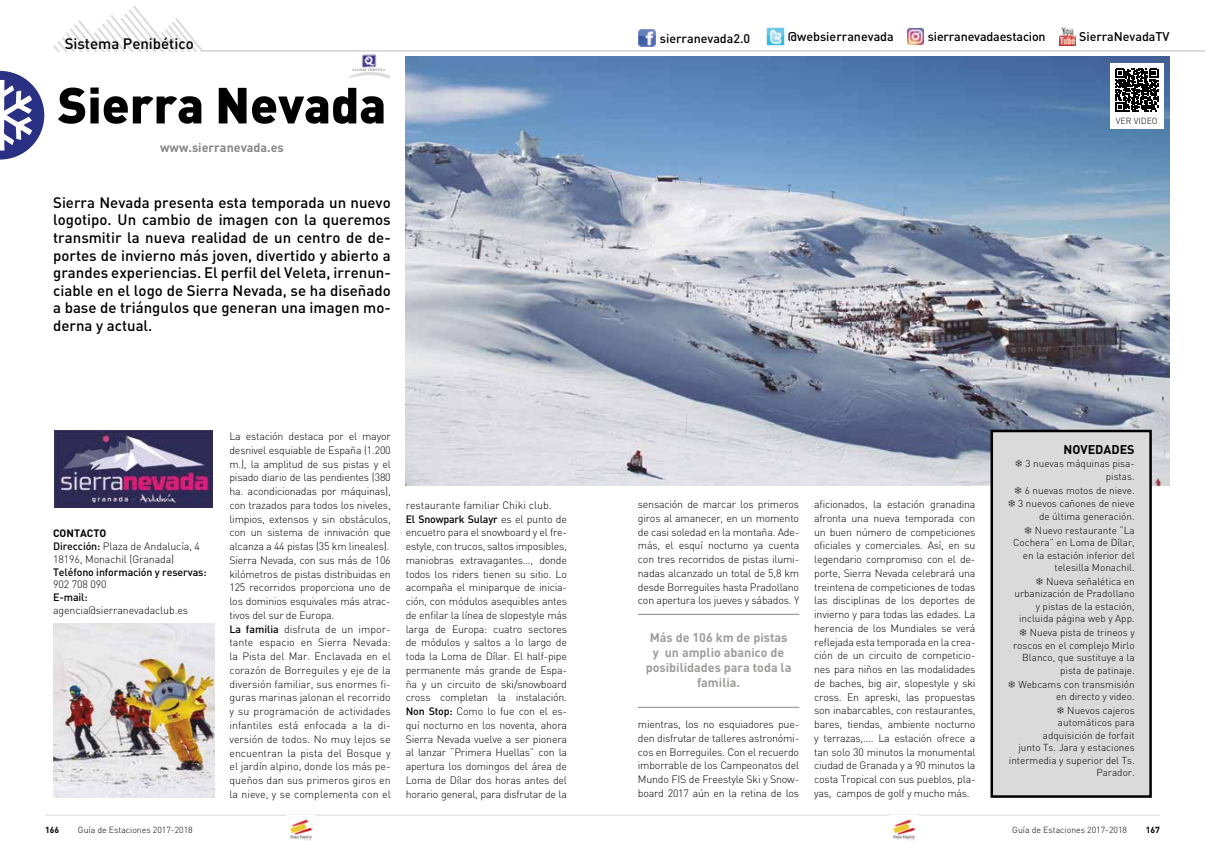
<style>
.page{position:relative;width:1205px;height:851px;background:#fff}
.page>*{position:absolute;margin:0;border:0;box-sizing:border-box;transform-origin:0 0}
.t1{font:900 50px "DIN";color:#000}
.t2{font:500 15px/17.5px "DIN";color:#000;text-align:justify}
.t3{font:700 12.5px/15px "DIN";color:#9d9d9c;text-align:center}
.t4{font:500 12.5px "DIN";color:#000}
.t5{font:700 12.5px "DIN";color:#878787}
.t6{font:700 12.5px "DIN";color:#000}
.t7{font:300 10.62px/13.8px "DIN";letter-spacing:-.02em;color:#000}
.t8{font:500 10.62px "DIN";letter-spacing:-.01em;color:#000}
.t9{font:300 10px/12.5px "DIN";color:#000;text-align:right}
.t10{font:300 8.75px "DIN";color:#000}
.t11{font:700 8.75px "DIN";color:#000}
.s1{font-weight:700}
.s2{font-weight:500}
</style>
<div class="page">
<svg style="left:53px;top:5px;width:150px;height:47px"></svg>
<hr style="left:201px;top:50px;width:1004px;height:2px;background:#dadada">
<hr style="left:45px;top:814px;width:1115px;height:1px;background:#dadada">
<img style="left:290px;top:819px;width:23px;height:22px">
<img style="left:893px;top:819px;width:23px;height:22px">
<img style="left:406px;top:56px;width:763px;height:429px">
<div style="left:992px;top:431px;width:158px;height:365px;background:#dadada"></div>
<div style="left:990px;top:429px;width:162px;height:368px;border:2px solid #000"></div>
<img style="left:53px;top:623px;width:161px;height:174px">
<hr style="left:638px;top:613px;width:161px;height:2px;background:#9d9d9c">
<hr style="left:638px;top:706px;width:161px;height:2px;background:#9d9d9c">
<img style="left:55px;top:430px;width:158px;height:77px">
<img style="left:348px;top:54px;width:42px;height:24px">
<svg style="left:0;top:71px;width:44px;height:88px"></svg>
<img style="left:638px;top:30px;width:17px;height:16px">
<img style="left:766px;top:27px;width:18px;height:18px">
<img style="left:907px;top:27px;width:17px;height:18px">
<img style="left:1059px;top:27px;width:17px;height:18px">
<div style="left:1110px;top:63px;width:53px;height:66px;background:#fff"></div>
<svg style="left:1115px;top:69px;width:43px;height:42px"></svg>
<h2 class="t2" style="left:65px;top:34px;width:131px">Sistema Penibético</h2>
<h1 class="t1" style="left:58px;top:72px;width:330px">Sierra Nevada</h1>
<p class="t5" style="left:160px;top:139px;width:125px">www.sierranevada.es</p>
<p class="t2" style="left:53px;top:193px;width:339px">Sierra Nevada presenta esta temporada un nuevo logotipo. Un cambio de imagen con la queremos transmitir la nueva realidad de un centro de de&shy;portes de invierno más joven, divertido y abierto a grandes experiencias. El perfil del Veleta, irrenun&shy;ciable en el logo de Sierra Nevada, se ha diseñado a base de triángulos que generan una imagen mo&shy;derna y actual.</p>
<p class="t4" style="left:660px;top:31px;width:92px">sierranevada2.0</p>
<p class="t4" style="left:788px;top:29px;width:107px">@websierranevada</p>
<p class="t4" style="left:928px;top:29px;width:119px">sierranevadaestacion</p>
<p class="t4" style="left:1079px;top:29px;width:92px">SierraNevadaTV</p>
<p class="t10" style="left:1116px;top:115px;width:43px">VER VIDEO</p>
<p class="t7" style="left:53px;top:527px;width:148px;line-height:12.8px"><span class="s1">CONTACTO<br></span><span class="s2">Dirección:</span> Plaza de Andalucía, 4<br>18196, Monachil (Granada)</p>
<p class="t8" style="left:53px;top:564px;width:155px">Teléfono información y reservas:</p>
<p class="t7" style="left:53px;top:577px;width:55px">902 708 090</p>
<p class="t8" style="left:53px;top:590px;width:36px">E-mail:</p>
<p class="t7" style="left:53px;top:603px;width:137px">agencia@sierranevadaclub.es</p>
<p class="t7" style="left:229px;top:429px;width:163px">La estación destaca por el mayor desnivel esquiable de España (1.200 m.), la amplitud de sus pistas y el pisado diario de las pendientes (380 ha. acondicionadas por máquinas), con trazados para todos los niveles, limpios, extensos y sin obstáculos, con un sistema de innivación que alcanza a 44 pistas (35 km lineales).<br>Sierra Nevada, con sus más de 106 kilómetros de pistas distribuidas en 125 recorridos proporciona uno de los dominios esquivales más atrac&shy;tivos del sur de Europa.<br><span class="s2">La familia</span> disfruta de un impor&shy;tante espacio en Sierra Nevada: la Pista del Mar. Enclavada en el corazón de Borreguiles y eje de la diversión familiar, sus enormes fi&shy;guras marinas jalonan el recorrido y su programación de actividades infantiles está enfocada a la di&shy;versión de todos. No muy lejos se encuentran la pista del Bosque y el jardín alpino, donde los más pe&shy;queños dan sus primeros giros en la nieve, y se complementa con el</p>
<p class="t7" style="left:406px;top:498px;width:163px">restaurante familiar Chiki club.<br><span class="s2">El Snowpark Sulayr</span> es el punto de encuetro para el snowboard y el fre&shy;estyle, con trucos, saltos imposibles, maniobras extravagantes…, donde todos los riders tienen su sitio. Lo acompaña el miniparque de inicia&shy;ción, con módulos asequibles antes de enfilar la línea de slopestyle más larga de Europa: cuatro sectores de módulos y saltos a lo largo de toda la Loma de Dílar. El half-pipe permanente más grande de Espa&shy;ña y un circuito de ski/snowboard cross completan la instalación.<br><span class="s2">Non Stop:</span> Como lo fue con el es&shy;quí nocturno en los noventa, ahora Sierra Nevada vuelve a ser pionera al lanzar “Primera Huellas” con la apertura los domingos del área de Loma de Dílar dos horas antes del horario general, para disfrutar de la</p>
<p class="t7" style="left:638px;top:497px;width:163px;text-align:justify">sensación de marcar los primeros giros al amanecer, en un momento de casi soledad en la montaña. Ade&shy;más, el esquí nocturno ya cuenta con tres recorridos de pistas ilumi&shy;nadas alcanzado un total de 5,8 km desde Borreguiles hasta Pradollano con apertura los jueves y sábados. Y</p>
<p class="t3" style="left:646px;top:629px;width:147px">Más de 106 km de pistas y un amplio abanico de posibilidades para toda la familia.</p>
<p class="t7" style="left:638px;top:717px;width:163px;text-align:justify">mientras, los no esquiadores pue&shy;den disfrutar de talleres astronómi&shy;cos en Borreguiles. Con el recuerdo imborrable de los Campeonatos del Mundo FIS de Freestyle Ski y Snow&shy;board 2017 aún en la retina de los</p>
<p class="t7" style="left:814px;top:497px;width:163px;text-align:justify">aficionados, la estación granadina afronta una nueva temporada con un buen número de competiciones oficiales y comerciales. Así, en su legendario compromiso con el de&shy;porte, Sierra Nevada celebrará una treintena de competiciones de todas las disciplinas de los deportes de invierno y para todas las edades. La herencia de los Mundiales se verá reflejada esta temporada en la crea&shy;ción de un circuito de competicio&shy;nes para niños en las modalidades de baches, big air, slopestyle y ski cross. En apreski, las propuestas son inabarcables, con restaurantes, bares, tiendas, ambiente nocturno y terrazas,.... La estación ofrece a tan solo 30 minutos la monumental ciudad de Granada y a 90 minutos la costa Tropical con sus pueblos, pla&shy;yas, campos de golf y mucho más.</p>
<p class="t6" style="left:1063px;top:441px;width:73px">NOVEDADES</p>
<p class="t9" style="left:1025px;top:457px;width:111px">3 nuevas máquinas pisa&shy;pistas.</p>
<p class="t9" style="left:1018px;top:483px;width:118px;line-height:13.8px">6 nuevas motos de nieve.<br>3 nuevos cañones de nieve</p>
<p class="t9" style="left:1035px;top:509px;width:101px;line-height:13.8px;text-align:center">de última generación.<br>Nuevo restaurante “La</p>
<p class="t9" style="left:1013px;top:536px;width:123px">Cochera” en Loma de Dílar, en la estación inferior del telesilla Monachil.</p>
<p class="t9" style="left:1014px;top:575px;width:122px">Nueva señalética en urbanización de Pradollano y pistas de la estación, incluida página web y App.</p>
<p class="t9" style="left:1013px;top:626px;width:123px">Nueva pista de trineos y roscos en el complejo Mirlo<br>Blanco, que sustituye a la pista de patinaje.</p>
<p class="t9" style="left:1018px;top:677px;width:118px">Webcams con transmisión en directo y video.</p>
<p class="t9" style="left:1009px;top:703px;width:127px">Nuevos cajeros<br>automáticos para adquisición de forfait<br>junto Ts. Jara y estaciones intermedia y superior del Ts.<br>Parador.</p>
<p class="t11" style="left:45px;top:824px;width:16px">166</p>
<p class="t10" style="left:78px;top:824px;width:116px">Guía de Estaciones 2017-2018</p>
<p class="t10" style="left:1012px;top:824px;width:116px">Guía de Estaciones 2017-2018</p>
<p class="t11" style="left:1145px;top:824px;width:16px">167</p>
</div>
